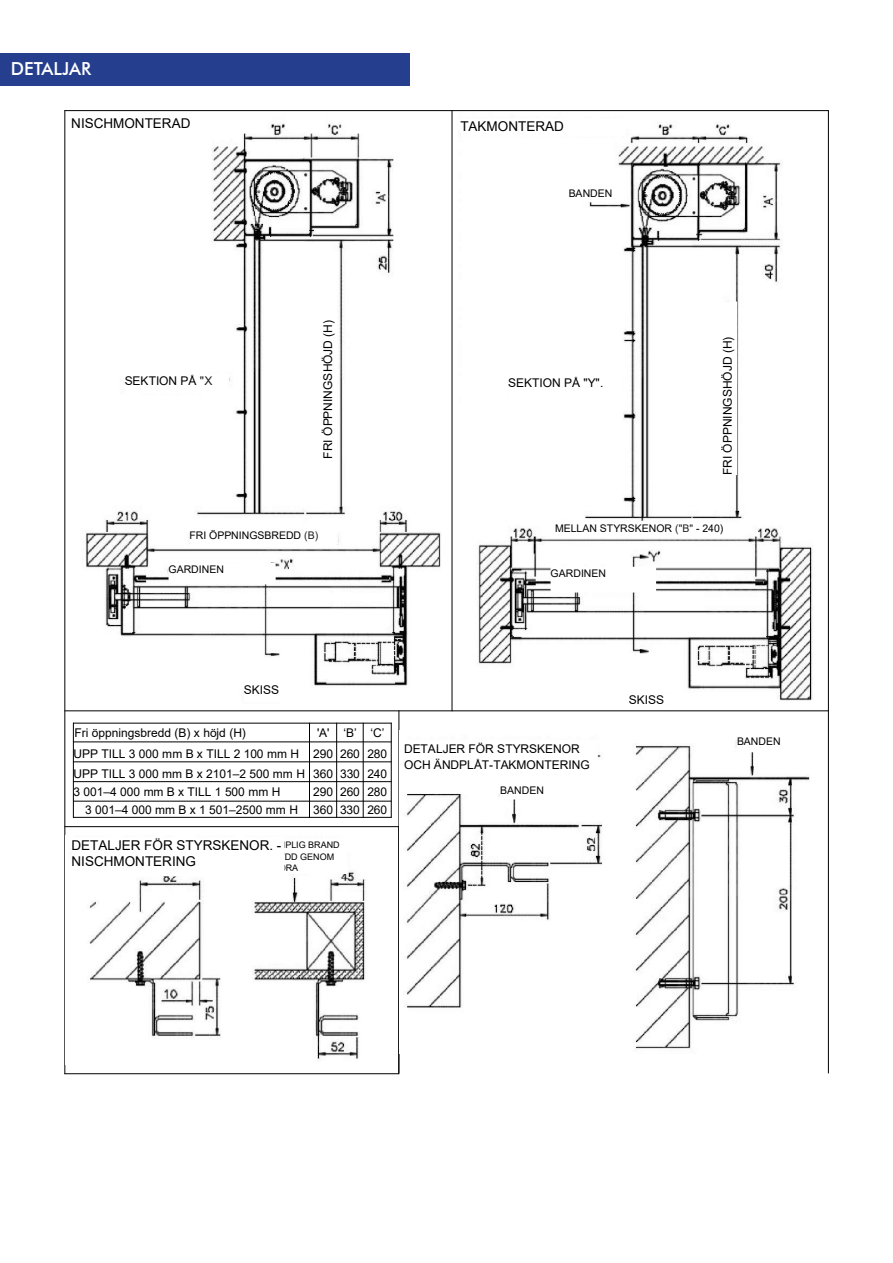
<style>
.page{position:relative;width:893px;height:1263px;background:#fff}
.page>*{position:absolute;margin:0;border:0;box-sizing:border-box;transform-origin:0 0}
.t1{font:500 18px "Futura BT";color:#fff}
.t2{font:13.5px/15.5px "Arial";color:#000}
.t3{font:12px/20.4px "Arial";letter-spacing:-.005em;color:#000}
.t4{font:10.5px "Arial";letter-spacing:.005em;color:#000}
.t5{font:9px/11.1px "Arial";color:#000}
.s1{color:#1f1f1f}
</style>
<div class="page">
<div style="left:0;top:53px;width:409px;height:33px;background:#253f8e"></div>
<hr style="left:892px;top:1209px;width:1px;height:32px;background:#253f8e">
<hr style="left:892px;top:22px;width:1px;height:32px;background:#253f8e">
<hr style="left:64px;top:110px;width:765px;height:1px;background:#000">
<hr style="left:64px;top:710px;width:765px;height:1px;background:#000">
<hr style="left:73px;top:723px;width:319px;height:1px;background:#000">
<hr style="left:73px;top:741px;width:319px;height:1px;background:#000">
<hr style="left:73px;top:761px;width:319px;height:1px;background:#000">
<hr style="left:73px;top:781px;width:319px;height:1px;background:#000">
<hr style="left:73px;top:801px;width:319px;height:1px;background:#000">
<hr style="left:73px;top:817px;width:319px;height:1px;background:#000">
<hr style="left:64px;top:826px;width:335px;height:1px;background:#000">
<hr style="left:64px;top:1073px;width:335px;height:1px;background:#000">
<hr style="left:64px;top:110px;width:1px;height:964px;background:#000">
<hr style="left:73px;top:723px;width:1px;height:95px;background:#000">
<hr style="left:309px;top:723px;width:1px;height:95px;background:#000">
<hr style="left:336px;top:723px;width:1px;height:95px;background:#000">
<hr style="left:363px;top:723px;width:1px;height:95px;background:#000">
<hr style="left:391px;top:723px;width:1px;height:95px;background:#000">
<hr style="left:398px;top:826px;width:1px;height:248px;background:#000">
<hr style="left:399px;top:710px;width:1px;height:363px;background:#000">
<hr style="left:452px;top:110px;width:1px;height:601px;background:#000">
<hr style="left:828px;top:110px;width:1px;height:963px;background:#000">
<img style="left:85px;top:123px;width:356px;height:563px">
<svg style="left:244px;top:683px;width:52px;height:3px"></svg>
<svg style="left:169px;top:563px;width:107px;height:21px"></svg>
<svg style="left:189px;top:529px;width:148px;height:18px"></svg>
<svg style="left:125px;top:373px;width:104px;height:21px"></svg>
<svg style="left:85px;top:123px;width:111px;height:18px"></svg>
<svg style="left:321px;top:285px;width:16px;height:173px"></svg>
<img style="left:478px;top:124px;width:335px;height:577px">
<svg style="left:629px;top:693px;width:42px;height:8px"></svg>
<svg style="left:551px;top:567px;width:105px;height:25px"></svg>
<svg style="left:555px;top:522px;width:185px;height:16px"></svg>
<svg style="left:508px;top:376px;width:114px;height:25px"></svg>
<svg style="left:460px;top:124px;width:165px;height:13px"></svg>
<svg style="left:569px;top:187px;width:50px;height:15px"></svg>
<svg style="left:720px;top:302px;width:17px;height:173px"></svg>
<img style="left:405px;top:739px;width:405px;height:311px">
<svg style="left:405px;top:740px;width:193px;height:59px"></svg>
<svg style="left:737px;top:739px;width:44px;height:13px"></svg>
<img style="left:89px;top:871px;width:277px;height:190px">
<svg style="left:89px;top:871px;width:258px;height:5px"></svg>
<p class="t1" style="left:11px;top:58px;width:82px">DETALJAR</p>
<p class="t2" style="left:71px;top:116px;width:121px">NISCHMONTERAD</p>
<p class="t2" style="left:460px;top:119px;width:105px">TAKMONTERAD</p>
<p class="t4" style="left:569px;top:188px;width:45px">BANDEN</p>
<p class="t3" style="left:125px;top:371px;width:89px">SEKTION PÅ <span class="s1">"X</span></p>
<p class="t3" style="left:318px;top:459px;width:140px;rotate:-90deg">FRI ÖPPNINGSHÖJD (H)</p>
<p class="t3" style="left:508px;top:373px;width:97px">SEKTION PÅ "Y".</p>
<p class="t3" style="left:718px;top:475px;width:140px;rotate:-90deg">FRI ÖPPNINGSHÖJD (H)</p>
<p class="t4" style="left:189px;top:530px;width:130px">FRI ÖPPNINGSBREDD <span class="s1">(B)</span></p>
<p class="t4" style="left:555px;top:523px;width:170px">MELLAN STYRSKENOR <span class="s1">("B"</span> - 240)</p>
<p class="t4" style="left:169px;top:564px;width:57px">GARDINEN</p>
<p class="t4" style="left:551px;top:568px;width:57px">GARDINEN</p>
<p class="t3" style="left:244px;top:680px;width:37px">SKISS</p>
<p class="t3" style="left:73px;top:723px;width:315px;text-indent:243px">'A' ‘B’ ‘C’<br>UPP TILL 3 000 mm B x TILL 2 100 mm H 290 260 280<br>UPP TILL 3 000 mm B x 2101–2 500 mm H 360 330 240</p>
<p class="t3" style="left:73px;top:781px;width:208px">3 001–4 000 mm B x TILL 1 500 mm H</p>
<p class="t3" style="left:313px;top:781px;width:76px">290 260 280</p>
<p class="t3" style="left:85px;top:799px;width:214px">3 001–4 000 mm B x 1 501–2500 mm H</p>
<p class="t3" style="left:313px;top:799px;width:76px">360 330 260</p>
<p class="t3" style="left:75px;top:723px;width:173px">Fri öppningsbredd (B) x höjd (H)</p>
<p class="t2" style="left:72px;top:838px;width:211px">DETALJER FÖR STYRSKENOR. -<br>NISCHMONTERING</p>
<p class="t5" style="left:267px;top:840px;width:75px">LÄMPLIG BRAND<br>SKYDD GENOM<br>ANDRA</p>
<p class="t3" style="left:404px;top:741px;width:187px;line-height:15.9px">DETALJER FÖR STYRSKENOR<br>OCH ÄNDPLÅT-TAKMONTERING</p>
<p class="t4" style="left:500px;top:785px;width:45px">BANDEN</p>
<p class="t3" style="left:629px;top:690px;width:37px">SKISS</p>
<p class="t4" style="left:737px;top:736px;width:45px">BANDEN</p>
</div>
